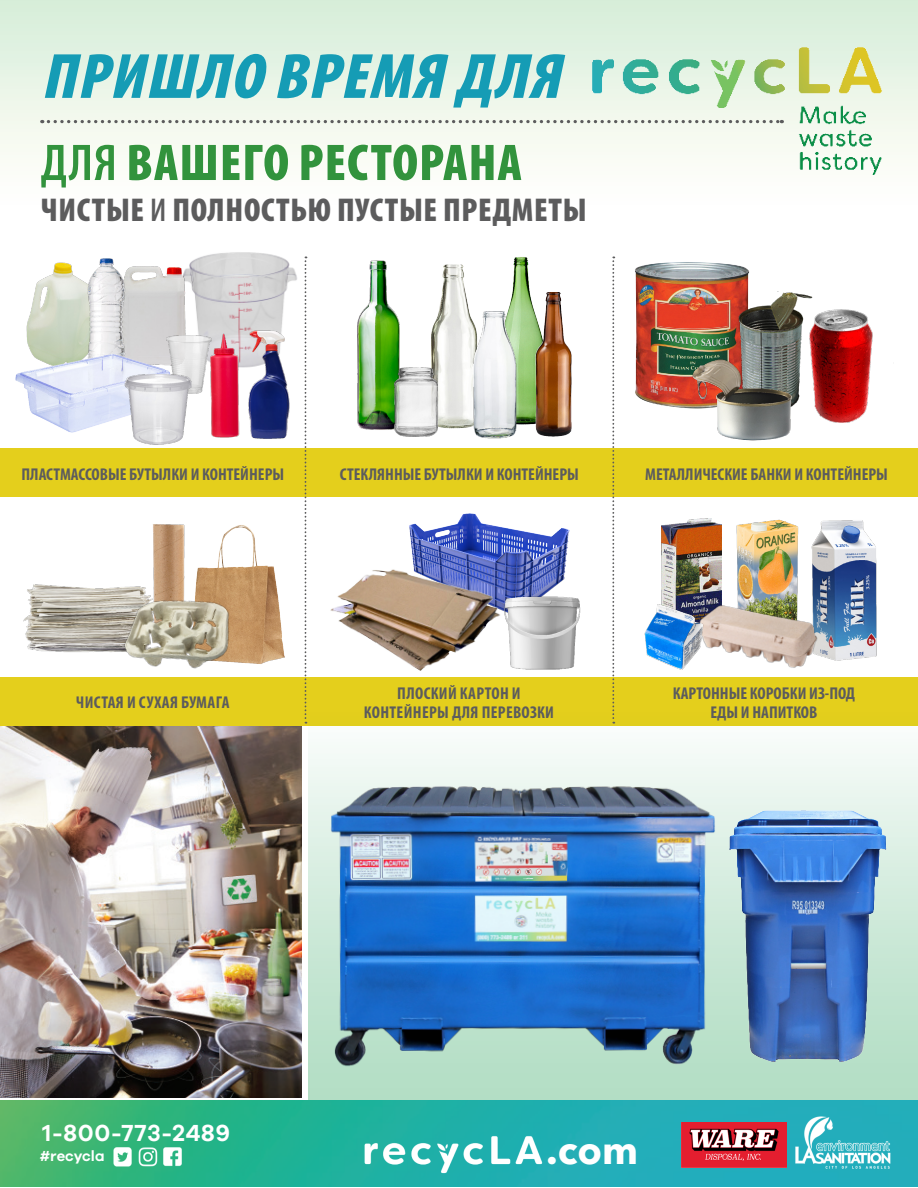
<style>
.page{position:relative;width:918px;height:1188px;background:#fff}
.page>*{position:absolute;margin:0;border:0;box-sizing:border-box;transform-origin:0 0}
.t1{font:italic 900 condensed 64.5px "Myriad Pro";color:#159cb5}
.t2{font:900 condensed 52.05px "Myriad Pro";letter-spacing:.02em;color:#32933d}
.t3{font:700 39px "Avenir Next LT Pro";color:#fff}
.t4{font:900 condensed 33.15px "Myriad Pro";letter-spacing:.02em;color:#5c5c5d}
.t5{font:600 24px "Galano Grotesque";letter-spacing:.03em;color:#fff}
.t6{font:700 condensed 17.1px/18.6px "Myriad Pro";color:#5c5c5d;text-align:center}
.t7{font:700 condensed 17.1px/18.6px "Myriad Pro";letter-spacing:.02em;color:#5c5c5d;text-align:center}
.t8{font:600 15px "Galano Grotesque";color:#fff}
.s1{font-weight:600}
</style>
<div class="page">
<div style="left:0;top:0;width:918px;height:207px;background:linear-gradient(to bottom,#d7eed8,#fffffe)"></div>
<img style="left:153px;top:524px;width:27px;height:65px">
<img style="left:635px;top:262px;width:115px;height:146px">
<img style="left:0;top:726px;width:301px;height:371px">
<img style="left:811px;top:520px;width:66px;height:141px">
<img style="left:736px;top:519px;width:63px;height:81px">
<img style="left:26px;top:262px;width:55px;height:89px">
<div style="left:0;top:449px;width:918px;height:48px;background:#e4cf1c"></div>
<div style="left:0;top:677px;width:918px;height:49px;background:#e4cf1c"></div>
<svg style="left:612px;top:257px;width:2px;height:454px"></svg>
<svg style="left:305px;top:380px;width:1px;height:344px"></svg>
<img style="left:731px;top:292px;width:81px;height:63px">
<img style="left:803px;top:297px;width:70px;height:126px">
<img style="left:685px;top:355px;width:122px;height:94px">
<img style="left:513px;top:257px;width:16px;height:28px">
<img style="left:511px;top:285px;width:61px;height:152px">
<img style="left:431px;top:264px;width:36px;height:165px">
<img style="left:357px;top:260px;width:43px;height:171px">
<img style="left:395px;top:367px;width:43px;height:70px">
<img style="left:463px;top:298px;width:65px;height:141px">
<img style="left:662px;top:518px;width:59px;height:82px">
<img style="left:707px;top:600px;width:114px;height:68px">
<img style="left:644px;top:598px;width:63px;height:72px">
<img style="left:194px;top:252px;width:113px;height:127px">
<img style="left:132px;top:260px;width:62px;height:91px">
<img style="left:238px;top:326px;width:62px;height:113px">
<img style="left:200px;top:332px;width:50px;height:107px">
<img style="left:166px;top:335px;width:46px;height:59px">
<svg style="left:308px;top:711px;width:610px;height:388px"></svg>
<img style="left:324px;top:779px;width:400px;height:308px">
<img style="left:729px;top:810px;width:162px;height:252px">
<img style="left:180px;top:524px;width:105px;height:140px">
<img style="left:24px;top:585px;width:130px;height:67px">
<img style="left:118px;top:589px;width:122px;height:80px">
<img style="left:81px;top:258px;width:51px;height:93px">
<img style="left:15px;top:351px;width:157px;height:82px">
<img style="left:122px;top:370px;width:73px;height:75px">
<img style="left:409px;top:513px;width:161px;height:76px">
<img style="left:330px;top:562px;width:176px;height:109px">
<img style="left:500px;top:589px;width:81px;height:82px">
<img style="left:580px;top:42px;width:309px;height:132px">
<svg style="left:42px;top:120px;width:740px;height:3px;background:#b6b9b3"></svg>
<img style="left:0;top:1101px;width:918px;height:86px">
<img style="left:357px;top:1133px;width:189px;height:44px">
<img style="left:791px;top:1115px;width:101px;height:58px">
<img style="left:162px;top:1146px;width:23px;height:24px">
<img style="left:111px;top:1146px;width:49px;height:23px">
<img style="left:682px;top:1123px;width:104px;height:45px">
<p class="t1" style="left:41px;top:35px;width:537px">ПРИШЛО ВРЕМЯ ДЛЯ</p>
<p class="t2" style="left:41px;top:129px;width:483px"><span class="s1">ДЛЯ</span> ВАШЕГО РЕСТОРАНА</p>
<p class="t4" style="left:40px;top:188px;width:548px">ЧИСТЫЕ <span class="s1">И</span> ПОЛНОСТЬЮ ПУСТЫЕ ПРЕДМЕТЫ</p>
<p class="t6" style="left:21px;top:464px;width:264px">ПЛАСТМАССОВЫЕ БУТЫЛКИ И КОНТЕЙНЕРЫ</p>
<p class="t6" style="left:340px;top:464px;width:240px">СТЕКЛЯННЫЕ БУТЫЛКИ И КОНТЕЙНЕРЫ</p>
<p class="t6" style="left:645px;top:464px;width:244px">МЕТАЛЛИЧЕСКИЕ БАНКИ И КОНТЕЙНЕРЫ</p>
<p class="t7" style="left:364px;top:684px;width:192px">ПЛОСКИЙ КАРТОН И<br>КОНТЕЙНЕРЫ ДЛЯ ПЕРЕВОЗКИ</p>
<p class="t7" style="left:76px;top:693px;width:155px">ЧИСТАЯ И СУХАЯ БУМАГА</p>
<p class="t6" style="left:673px;top:684px;width:184px">КАРТОННЫЕ КОРОБКИ ИЗ-ПОД<br>ЕДЫ И НАПИТКОВ</p>
<h3 class="t5" style="left:42px;top:1119px;width:189px">1-800-773-2489</h3>
<p class="t8" style="left:40px;top:1146px;width:66px">#recycla</p>
<h3 class="t3" style="left:546px;top:1126px;width:94px">.com</h3>
</div>
